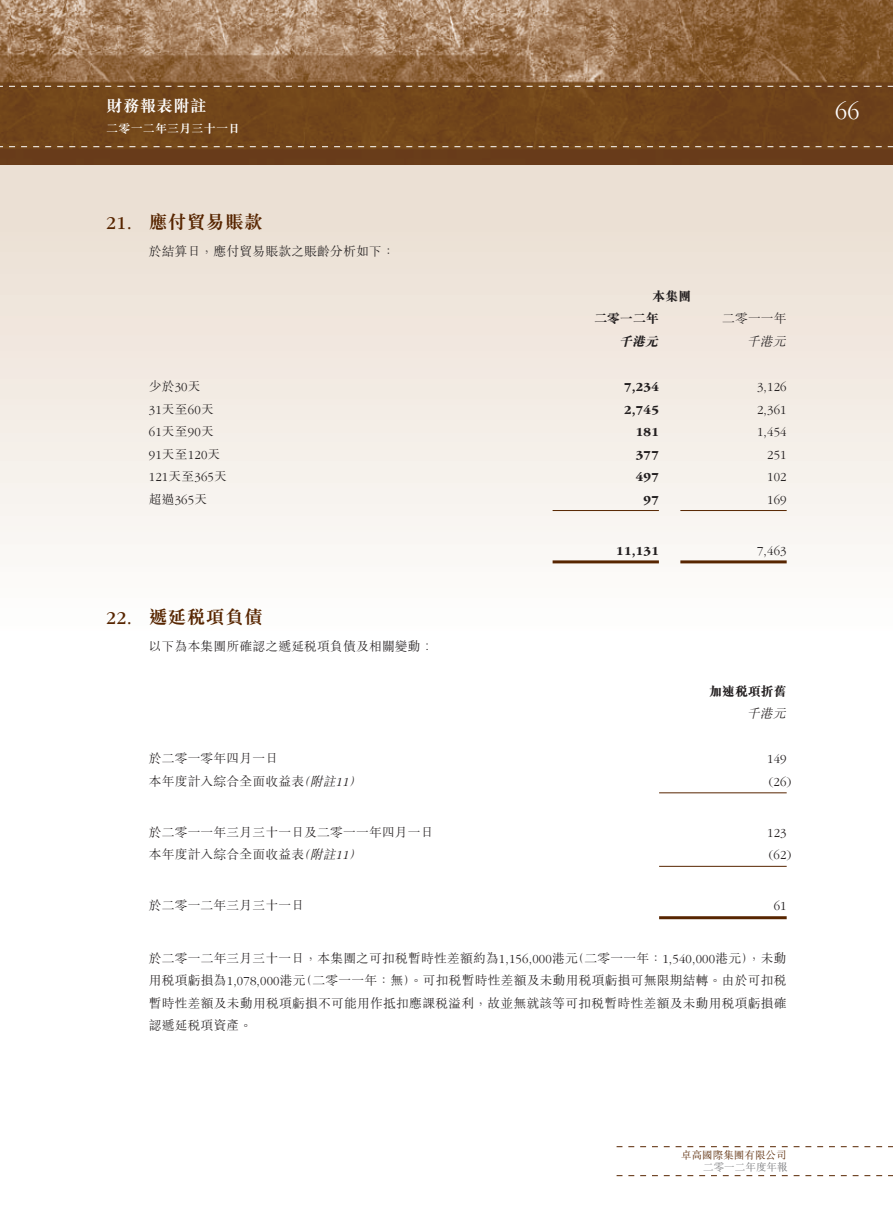
<style>
.page{position:relative;width:893px;height:1212px;background:#fff}
.page>*{position:absolute;margin:0;border:0;box-sizing:border-box;transform-origin:0 0}
.t1{font:300 24px "ITC Garamond Std";color:#fff}
.t2{font:700 18.75px "M Sung HK";letter-spacing:.015em;color:#572500}
.t3{font:700 16.5px "M Sung HK";letter-spacing:.015em;color:#fff}
.t4{font:300 12.75px/22.5px "M Sung HK";letter-spacing:.015em;color:#231f20;text-align:justify}
.t5{font:300 12.75px "ITC Garamond Std";letter-spacing:.015em;color:#231f20}
.t6{font:700 12.75px "ITC Garamond Std";letter-spacing:.015em;color:#231f20}
.t7{font:800 12.75px/22.5px "M Sung HK";letter-spacing:.015em;color:#231f20}
.t8{font:italic 800 12.75px "M Sung HK";color:#231f20}
.t9{font:italic 300 12.75px "M Sung HK";color:#231f20}
.t10{font:700 12px "M Sung HK";letter-spacing:.015em;color:#fff}
.t11{font:300 10.5px/12.3px "M Sung HK";letter-spacing:.005em;color:#572500;text-align:right}
.s1{font-family:"ITC Garamond Std";font-weight:400}
.s2{font-family:"ITC Garamond Std"}
.s3{font-family:"M Sung HK"}
.s4{font-weight:300;font-style:italic}
.s5{font-style:italic}
.s6{font-family:"ITC Garamond Std";font-style:italic}
.s7{color:#6c6d70}
</style>
<div class="page">
<img style="left:1px;top:0;width:892px;height:166px">
<svg style="left:617px;top:1146px;width:276px;height:1px"></svg>
<svg style="left:617px;top:1175px;width:276px;height:1px"></svg>
<div style="left:0;top:166px;width:893px;height:796px;background:linear-gradient(to bottom,#ece1d6,#fff)"></div>
<img style="left:0;top:0;width:1px;height:166px">
<svg style="left:0;top:86px;width:893px;height:1px"></svg>
<svg style="left:0;top:146px;width:893px;height:1px"></svg>
<svg style="left:0;top:166px;width:1px;height:796px"></svg>
<hr style="left:553px;top:510px;width:106px;height:1px;background:#572500">
<hr style="left:680px;top:510px;width:107px;height:1px;background:#572500">
<hr style="left:553px;top:560px;width:106px;height:3px;background:#572500">
<hr style="left:680px;top:560px;width:107px;height:3px;background:#572500">
<hr style="left:659px;top:792px;width:128px;height:1px;background:#572500">
<hr style="left:659px;top:866px;width:128px;height:1px;background:#572500">
<hr style="left:659px;top:916px;width:128px;height:3px;background:#572500">
<p class="t3" style="left:106px;top:95px;width:102px">財務報表附註</p>
<p class="t1" style="left:835px;top:98px;width:26px">66</p>
<p class="t10" style="left:106px;top:121px;width:135px">二零一二年三月三十一日</p>
<p class="t2" style="left:106px;top:209px;width:158px"><span class="s1">21.</span> 應付貿易賬款</p>
<p class="t4" style="left:149px;top:239px;width:247px">於結算日，應付貿易賬款之賬齡分析如下：</p>
<p class="t7" style="left:594px;top:284px;width:98px;text-indent:58px">本集團二零一二年</p>
<p class="t4" style="left:722px;top:307px;width:66px">二零一一年</p>
<p class="t8" style="left:619px;top:332px;width:44px">千港元</p>
<p class="t9" style="left:747px;top:332px;width:44px">千港元</p>
<p class="t4" style="left:149px;top:374px;width:53px">少於<span class="s2">30</span>天</p>
<p class="t6" style="left:624px;top:380px;width:36px">7,234</p>
<p class="t5" style="left:757px;top:380px;width:31px">3,126</p>
<p class="t5" style="left:149px;top:403px;width:66px">31<span class="s3">天至</span>60<span class="s3">天</span></p>
<p class="t6" style="left:624px;top:402px;width:36px">2,745</p>
<p class="t5" style="left:757px;top:403px;width:31px">2,361</p>
<p class="t5" style="left:149px;top:425px;width:66px">61<span class="s3">天至</span>90<span class="s3">天</span></p>
<p class="t6" style="left:636px;top:425px;width:25px">181</p>
<p class="t5" style="left:757px;top:425px;width:31px">1,454</p>
<p class="t5" style="left:149px;top:448px;width:73px">91<span class="s3">天至</span>120<span class="s3">天</span></p>
<p class="t6" style="left:636px;top:447px;width:25px">377</p>
<p class="t5" style="left:767px;top:448px;width:21px">251</p>
<p class="t5" style="left:149px;top:470px;width:80px">121<span class="s3">天至</span>365<span class="s3">天</span></p>
<p class="t6" style="left:636px;top:470px;width:25px">497</p>
<p class="t5" style="left:767px;top:470px;width:21px">102</p>
<p class="t4" style="left:149px;top:487px;width:60px">超過<span class="s2">365</span>天</p>
<p class="t6" style="left:644px;top:492px;width:17px">97</p>
<p class="t5" style="left:767px;top:493px;width:21px">169</p>
<p class="t2" style="left:106px;top:604px;width:158px"><span class="s1">22.</span> 遞延稅項負債</p>
<p class="t4" style="left:149px;top:634px;width:286px">以下為本集團所確認之遞延稅項負債及相關變動︰</p>
<p class="t6" style="left:616px;top:543px;width:44px">11,131</p>
<p class="t5" style="left:757px;top:544px;width:31px">7,463</p>
<p class="t7" style="left:709px;top:679px;width:82px;text-align:right">加速稅項折舊<span class="s4">千港元</span></p>
<p class="t4" style="left:149px;top:747px;width:131px">於二零一零年四月一日</p>
<p class="t5" style="left:767px;top:752px;width:21px">149</p>
<p class="t4" style="left:149px;top:769px;width:218px">本年度計入綜合全面收益表<span class="s5">（附註</span><span class="s6">11</span><span class="s5">）</span></p>
<p class="t5" style="left:769px;top:775px;width:24px">(26)</p>
<p class="t4" style="left:149px;top:820px;width:286px">於二零一一年三月三十一日及二零一一年四月一日</p>
<p class="t5" style="left:767px;top:826px;width:21px">123</p>
<p class="t4" style="left:149px;top:843px;width:218px">本年度計入綜合全面收益表<span class="s5">（附註</span><span class="s6">11</span><span class="s5">）</span></p>
<p class="t5" style="left:769px;top:848px;width:24px">(62)</p>
<p class="t4" style="left:149px;top:894px;width:157px">於二零一二年三月三十一日</p>
<p class="t5" style="left:774px;top:899px;width:14px">61</p>
<p class="t4" style="left:149px;top:946px;width:639px">於二零一二年三月三十一日，本集團之可扣稅暫時性差額約為<span class="s2">1,156,000</span>港元（二零一一年：<span class="s2">1,540,000</span>港元），未動用稅項虧損為<span class="s2">1,078,000</span>港元（二零一一年：無）。可扣稅暫時性差額及未動用稅項虧損可無限期結轉。由於可扣稅暫時性差額及未動用稅項虧損不可能用作抵扣應課稅溢利，故並無就該等可扣稅暫時性差額及未動用稅項虧損確認遞延稅項資產。</p>
<p class="t11" style="left:681px;top:1148px;width:108px">卓高國際集團有限公司<span class="s7">二零一二年度年報</span></p>
</div>
